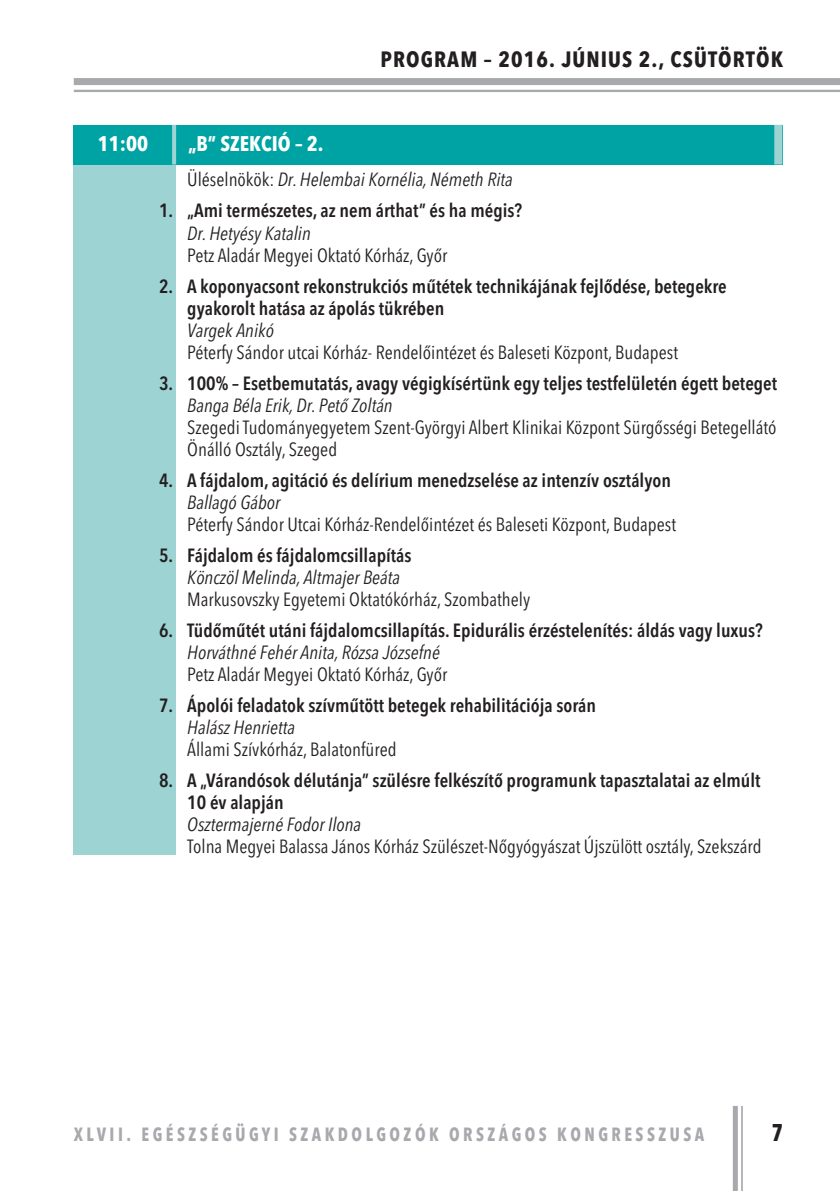
<style>
.page{position:relative;width:840px;height:1191px;background:#fff}
.page>*{position:absolute;margin:0;border:0;box-sizing:border-box;transform-origin:0 0}
.t1{font:700 24px "Avenir Next Condensed";color:#231f20;scale:.91 1}
.t2{font:700 22px "Avenir Next Condensed";letter-spacing:.05em;color:#231f20}
.t3{font:700 21px "Avenir Next Condensed";color:#fff}
.t4{font:600 19px/22px "Avenir Next Condensed";color:#231f20}
.t5{font:19px/22px "Avenir Next Condensed";color:#231f20}
.t6{font:italic 19px "Avenir Next Condensed";color:#231f20}
.t7{font:700 19px "Avenir Next Condensed";letter-spacing:.2em;color:#a8a9ad;scale:.91 1}
.s1{font-style:normal}
</style>
<div class="page">
<hr style="left:740px;top:1106px;width:2px;height:85px;background:#a8a9ad">
<div style="left:732px;top:1106px;width:5px;height:85px;background:#a8a9ad"></div>
<div style="left:74px;top:78px;width:765px;height:7px;background:#a8a9ad"></div>
<hr style="left:74px;top:90px;width:765px;height:2px;background:#a8a9ad">
<div style="left:74px;top:159px;width:102px;height:696px;background:#9ed3d4"></div>
<div style="left:74px;top:125px;width:100px;height:39px;background:#00a3a3"></div>
<div style="left:174px;top:125px;width:607px;height:39px;background:#00a3a3"></div>
<svg style="left:172px;top:125px;width:4px;height:39px"></svg>
<svg style="left:774px;top:125px;width:7px;height:39px"></svg>
<p class="t3" style="left:98px;top:131px;width:52px">11:00</p>
<p class="t3" style="left:188px;top:131px;width:137px">„B” SZEKCIÓ – 2.</p>
<p class="t2" style="left:380px;top:46px;width:404px">PROGRAM – 2016. JÚNIUS 2., CSÜTÖRTÖK</p>
<p class="t6" style="left:187px;top:168px;width:327px"><span class="s1">Üléselnökök:</span> Dr. Helembai Kornélia, Németh Rita</p>
<p class="t4" style="left:159px;top:199px;width:364px">1. „Ami természetes, az nem árthat” és ha mégis?</p>
<p class="t6" style="left:187px;top:221px;width:125px">Dr. Hetyésy Katalin</p>
<p class="t5" style="left:187px;top:243px;width:261px">Petz Aladár Megyei Oktató Kórház, Győr</p>
<p class="t4" style="left:187px;top:274px;width:540px;text-indent:-28px">2. A koponyacsont rekonstrukciós műtétek technikájának fejlődése, betegekre gyakorolt hatása az ápolás tükrében</p>
<p class="t6" style="left:187px;top:318px;width:88px">Vargek Anikó</p>
<p class="t5" style="left:187px;top:340px;width:492px">Péterfy Sándor utcai Kórház- Rendelőintézet és Baleseti Központ, Budapest</p>
<p class="t4" style="left:159px;top:371px;width:619px">3. 100% – Esetbemutatás, avagy végigkísértünk egy teljes testfelületén égett beteget</p>
<p class="t6" style="left:187px;top:393px;width:207px">Banga Béla Erik, Dr. Pető Zoltán</p>
<p class="t5" style="left:187px;top:415px;width:590px">Szegedi Tudományegyetem Szent-Györgyi Albert Klinikai Központ Sürgősségi Betegellátó<br>Önálló Osztály, Szeged</p>
<p class="t4" style="left:159px;top:468px;width:513px">4. A fájdalom, agitáció és delírium menedzselése az intenzív osztályon</p>
<p class="t6" style="left:187px;top:490px;width:94px">Ballagó Gábor</p>
<p class="t5" style="left:187px;top:512px;width:490px">Péterfy Sándor Utcai Kórház-Rendelőintézet és Baleseti Központ, Budapest</p>
<p class="t4" style="left:159px;top:543px;width:254px">5. Fájdalom és fájdalomcsillapítás</p>
<p class="t6" style="left:187px;top:565px;width:214px">Könczöl Melinda, Altmajer Beáta</p>
<p class="t5" style="left:187px;top:587px;width:344px">Markusovszky Egyetemi Oktatókórház, Szombathely</p>
<p class="t4" style="left:159px;top:618px;width:605px">6. Tüdőműtét utáni fájdalomcsillapítás. Epidurális érzéstelenítés: áldás vagy luxus?</p>
<p class="t6" style="left:187px;top:640px;width:254px">Horváthné Fehér Anita, Rózsa Józsefné</p>
<p class="t5" style="left:187px;top:662px;width:261px">Petz Aladár Megyei Oktató Kórház, Győr</p>
<p class="t4" style="left:159px;top:693px;width:438px">7. Ápolói feladatok szívműtött betegek rehabilitációja során</p>
<p class="t6" style="left:187px;top:715px;width:109px">Halász Henrietta</p>
<p class="t5" style="left:187px;top:737px;width:211px">Állami Szívkórház, Balatonfüred</p>
<p class="t4" style="left:187px;top:768px;width:574px;text-indent:-28px">8. A „Várandósok délutánja” szülésre felkészítő programunk tapasztalatai az elmúlt<br>10 év alapján</p>
<p class="t6" style="left:187px;top:812px;width:175px">Osztermajerné Fodor Ilona</p>
<p class="t5" style="left:187px;top:834px;width:575px">Tolna Megyei Balassa János Kórház Szülészet-Nőgyógyászat Újszülött osztály, Szekszárd</p>
<p class="t7" style="left:74px;top:1122px;width:693px">XLVII. EGÉSZSÉGÜGYI SZAKDOLGOZÓK ORSZÁGOS KONGRESSZUSA</p>
<p class="t1" style="left:771px;top:1118px;width:14px">7</p>
</div>
